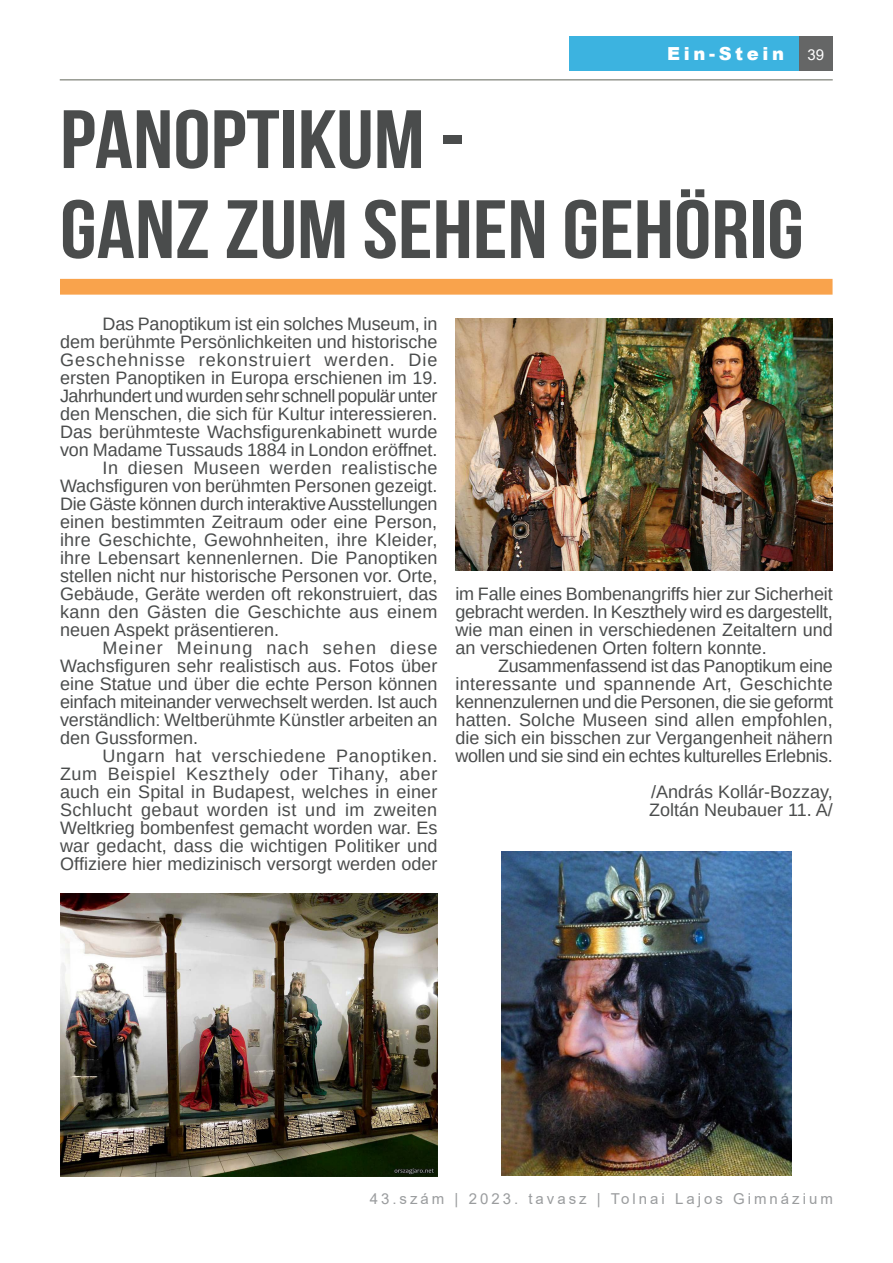
<style>
.page{position:relative;width:893px;height:1263px;background:#fff}
.page>*{position:absolute;margin:0;border:0;box-sizing:border-box;transform-origin:0 0}
.Body{font:700 82.5px "Bebas Neue";color:#4a4c4c;scale:1.14 1}
.Body-2{font:18px/18px "Arimo";color:#4a4c4c;text-align:justify}
.t1{font:900 18px "Arial";letter-spacing:.2em;color:#fff}
.t2{font:15px "Arial";letter-spacing:.2em;color:#9a9c9e}
.t3{font:15px "Arial";color:#fff}
</style>
<div class="page">
<div style="left:799px;top:36px;width:34px;height:35px;background:#656666"></div>
<div style="left:570px;top:36px;width:229px;height:35px;background:#3cb3e0"></div>
<hr style="left:60px;top:79px;width:773px;height:1px;background:#73776c">
<img style="left:60px;top:893px;width:377px;height:283px">
<img style="left:455px;top:319px;width:378px;height:252px">
<img style="left:501px;top:851px;width:291px;height:325px">
<div style="left:60px;top:279px;width:772px;height:16px;background:#f9a34c"></div>
<p class="t1" style="left:667px;top:40px;width:118px">Ein-Stein</p>
<p class="t3" style="left:808px;top:44px;width:18px">39</p>
<p class="Body" style="left:60px;top:94px;width:357px">PANOPTIKUM -</p>
<p class="Body" style="left:60px;top:184px;width:654px">GANZ ZUM SEHEN GEHÖRIG</p>
<p class="Body-2" style="left:60px;top:315px;width:379px;text-indent:43px">Das Panoptikum ist ein solches Museum, in dem berühmte Persönlichkeiten und historische Geschehnisse rekonstruiert werden. Die ersten Panoptiken in Europa erschienen im 19.<br>Jahrhundert und wurden sehr schnell populär unter den Menschen, die sich für Kultur interessieren.<br>Das berühmteste Wachsfigurenkabinett wurde von Madame Tussauds 1884 in London eröffnet.</p>
<p class="Body-2" style="left:60px;top:459px;width:379px;text-indent:43px">In diesen Museen werden realistische Wachsfiguren von berühmten Personen gezeigt.<br>Die Gäste können durch interaktive Ausstellungen einen bestimmten Zeitraum oder eine Person, ihre Geschichte, Gewohnheiten, ihre Kleider, ihre Lebensart kennenlernen. Die Panoptiken stellen nicht nur historische Personen vor. Orte, Gebäude, Geräte werden oft rekonstruiert, das kann den Gästen die Geschichte aus einem neuen Aspekt präsentieren.</p>
<p class="Body-2" style="left:60px;top:639px;width:379px;text-indent:43px">Meiner Meinung nach sehen diese Wachsfiguren sehr realistisch aus. Fotos über eine Statue und über die echte Person können einfach miteinander verwechselt werden. Ist auch verständlich: Weltberühmte Künstler arbeiten an den Gussformen.</p>
<p class="Body-2" style="left:60px;top:747px;width:379px;text-indent:43px">Ungarn hat verschiedene Panoptiken.<br>Zum Beispiel Keszthely oder Tihany, aber auch ein Spital in Budapest, welches in einer Schlucht gebaut worden ist und im zweiten Weltkrieg bombenfest gemacht worden war. Es war gedacht, dass die wichtigen Politiker und Offiziere hier medizinisch versorgt werden oder</p>
<p class="Body-2" style="left:455px;top:585px;width:379px">im Falle eines Bombenangriffs hier zur Sicherheit gebracht werden. In Keszthely wird es dargestellt, wie man einen in verschiedenen Zeitaltern und an verschiedenen Orten foltern konnte.</p>
<p class="Body-2" style="left:455px;top:657px;width:379px;text-indent:43px">Zusammenfassend ist das Panoptikum eine interessante und spannende Art, Geschichte kennenzulernen und die Personen, die sie geformt hatten. Solche Museen sind allen empfohlen, die sich ein bisschen zur Vergangenheit nähern wollen und sie sind ein echtes kulturelles Erlebnis.</p>
<p class="Body-2" style="left:651px;top:783px;width:183px">/András Kollár-Bozzay,</p>
<p class="Body-2" style="left:649px;top:801px;width:185px">Zoltán Neubauer 11. A/</p>
<p class="t2" style="left:370px;top:1189px;width:465px">43.szám | 2023. tavasz | Tolnai Lajos Gimnázium</p>
</div>
